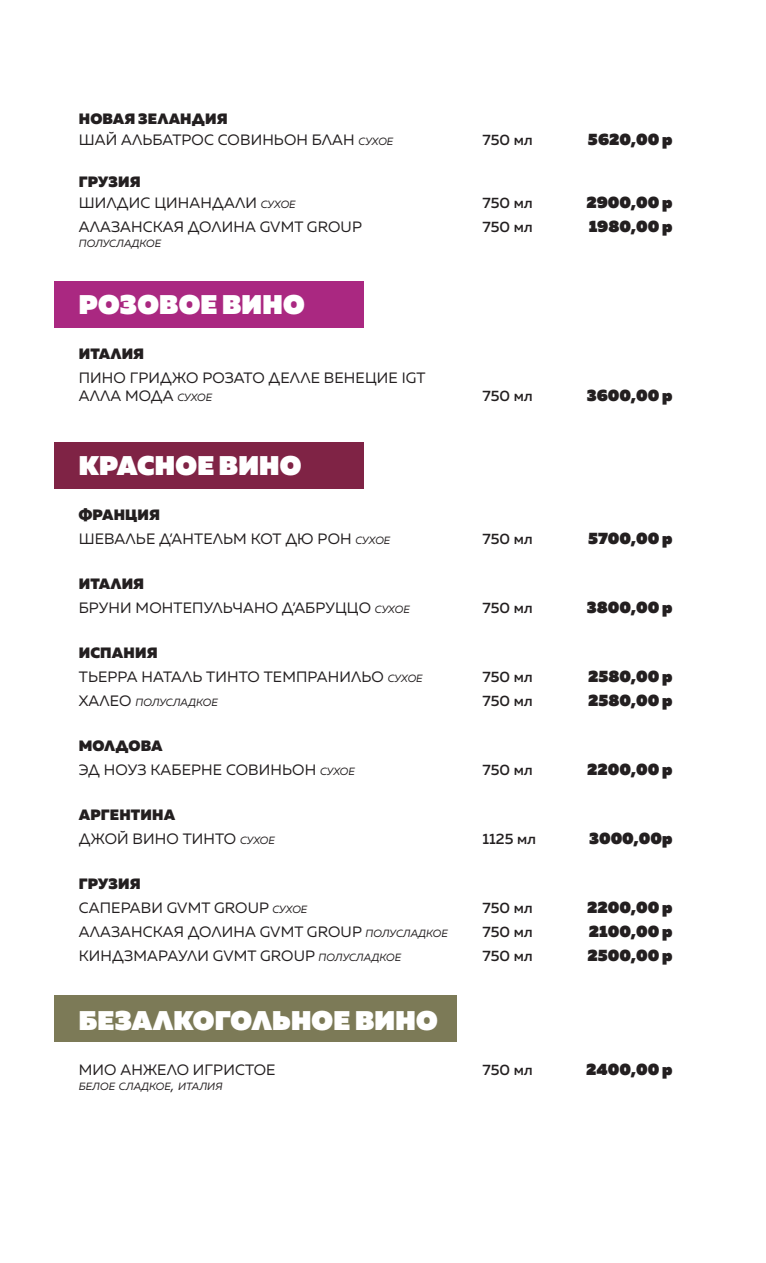
<style>
.page{position:relative;width:766px;height:1263px;background:#fff}
.page>*{position:absolute;margin:0;border:0;box-sizing:border-box;transform-origin:0 0}
.t1{font:800 27px "Muller";letter-spacing:.01em;color:#fff}
.t2{font:800 16.5px "Muller";color:#231f20}
.t3{font:15px "Muller";letter-spacing:.01em;color:#231f20}
.t4{font:500 15px "Muller";color:#231f20}
.t5{font:900 15px "Muller";letter-spacing:.01em;color:#231f20}
.t6{font:italic 10.5px "Muller";color:#231f20}
.s1{font-style:italic;font-size:10.5px}
.s2{font-style:normal;font-size:15px}
.s3{font-size:15px}
</style>
<div class="page">
<div style="left:54px;top:996px;width:402px;height:46px;background:#7c7a57"></div>
<div style="left:54px;top:442px;width:310px;height:47px;background:#7f2345"></div>
<div style="left:54px;top:281px;width:310px;height:47px;background:#aa2881"></div>
<p class="t5" style="left:79px;top:109px;width:150px">НОВАЯ ЗЕЛАНДИЯ</p>
<p class="t3" style="left:79px;top:130px;width:316px">ШАЙ АЛЬБАТРОС СОВИНЬОН БЛАН <span class="s1">сухое</span></p>
<p class="t4" style="left:482px;top:130px;width:52px">750 мл</p>
<p class="t2" style="left:587px;top:128px;width:86px">5620,00 р</p>
<p class="t5" style="left:79px;top:172px;width:63px">ГРУЗИЯ</p>
<p class="t3" style="left:79px;top:193px;width:218px">ШИЛДИС ЦИНАНДАЛИ <span class="s1">сухое</span></p>
<p class="t4" style="left:482px;top:193px;width:52px">750 мл</p>
<p class="t2" style="left:586px;top:191px;width:87px">2900,00 р</p>
<p class="t3" style="left:79px;top:217px;width:284px">АЛАЗАНСКАЯ ДОЛИНА GVMT GROUP</p>
<p class="t4" style="left:482px;top:217px;width:52px">750 мл</p>
<p class="t2" style="left:588px;top:215px;width:85px">1980,00 р</p>
<p class="t6" style="left:79px;top:236px;width:84px">полусладкое</p>
<p class="t1" style="left:79px;top:287px;width:227px">РОЗОВОЕ ВИНО</p>
<p class="t5" style="left:79px;top:344px;width:67px">ИТАЛИЯ</p>
<p class="t3" style="left:79px;top:369px;width:348px">ПИНО ГРИДЖО РОЗАТО ДЕЛЛЕ ВЕНЕЦИЕ IGT</p>
<p class="t3" style="left:79px;top:387px;width:135px">АЛЛА МОДА <span class="s1">сухое</span></p>
<p class="t4" style="left:482px;top:386px;width:52px">750 мл</p>
<p class="t2" style="left:586px;top:385px;width:87px">3600,00 р</p>
<p class="t1" style="left:79px;top:448px;width:224px">КРАСНОЕ ВИНО</p>
<p class="t5" style="left:79px;top:505px;width:83px">ФРАНЦИЯ</p>
<p class="t3" style="left:79px;top:529px;width:313px">ШЕВАЛЬЕ Д’АНТЕЛЬМ КОТ ДЮ РОН <span class="s1">сухое</span></p>
<p class="t4" style="left:482px;top:529px;width:52px">750 мл</p>
<p class="t2" style="left:588px;top:527px;width:86px">5700,00 р</p>
<p class="t5" style="left:79px;top:574px;width:67px">ИТАЛИЯ</p>
<p class="t3" style="left:79px;top:598px;width:332px">БРУНИ МОНТЕПУЛЬЧАНО Д’АБРУЦЦО <span class="s1">сухое</span></p>
<p class="t4" style="left:482px;top:598px;width:52px">750 мл</p>
<p class="t2" style="left:586px;top:596px;width:87px">3800,00 р</p>
<p class="t5" style="left:79px;top:643px;width:80px">ИСПАНИЯ</p>
<p class="t3" style="left:79px;top:667px;width:345px">ТЬЕРРА НАТАЛЬ ТИНТО ТЕМПРАНИЛЬО <span class="s1">сухое</span></p>
<p class="t4" style="left:482px;top:667px;width:52px">750 мл</p>
<p class="t2" style="left:588px;top:665px;width:86px">2580,00 р</p>
<p class="t6" style="left:79px;top:695px;width:141px"><span class="s2">ХАЛЕО</span> полусладкое</p>
<p class="t4" style="left:482px;top:691px;width:52px">750 мл</p>
<p class="t2" style="left:588px;top:689px;width:86px">2580,00 р</p>
<p class="t5" style="left:79px;top:736px;width:85px">МОЛДОВА</p>
<p class="t3" style="left:79px;top:760px;width:277px">ЭД НОУЗ КАБЕРНЕ СОВИНЬОН <span class="s1">сухое</span></p>
<p class="t4" style="left:482px;top:760px;width:52px">750 мл</p>
<p class="t2" style="left:587px;top:758px;width:87px">2200,00 р</p>
<p class="t5" style="left:79px;top:805px;width:98px">АРГЕНТИНА</p>
<p class="t3" style="left:79px;top:829px;width:198px">ДЖОЙ ВИНО ТИНТО <span class="s1">сухое</span></p>
<p class="t4" style="left:482px;top:829px;width:55px">1125 мл</p>
<p class="t2" style="left:589px;top:827px;width:85px">3000,00р</p>
<p class="t5" style="left:79px;top:874px;width:63px">ГРУЗИЯ</p>
<p class="t3" style="left:79px;top:898px;width:230px">САПЕРАВИ GVMT GROUP <span class="s1">сухое</span></p>
<p class="t4" style="left:482px;top:898px;width:52px">750 мл</p>
<p class="t2" style="left:587px;top:896px;width:87px">2200,00 р</p>
<p class="t3" style="left:79px;top:922px;width:370px">АЛАЗАНСКАЯ ДОЛИНА GVMT GROUP <span class="s1">полусладкое</span></p>
<p class="t4" style="left:482px;top:922px;width:52px">750 мл</p>
<p class="t2" style="left:588px;top:920px;width:85px">2100,00 р</p>
<p class="t3" style="left:79px;top:946px;width:324px">КИНДЗМАРАУЛИ GVMT GROUP <span class="s1">полусладкое</span></p>
<p class="t4" style="left:482px;top:946px;width:52px">750 мл</p>
<p class="t2" style="left:587px;top:944px;width:86px">2500,00 р</p>
<p class="t1" style="left:79px;top:1003px;width:360px">БЕЗАЛКОГОЛЬНОЕ ВИНО</p>
<p class="t3" style="left:79px;top:1060px;width:198px">МИО АНЖЕЛО ИГРИСТОЕ</p>
<p class="t4" style="left:482px;top:1060px;width:52px">750 мл</p>
<p class="t2" style="left:586px;top:1058px;width:88px">2400,00 р</p>
<p class="t6" style="left:79px;top:1079px;width:145px">белое сладкое<span class="s3">,</span> италия</p>
</div>
